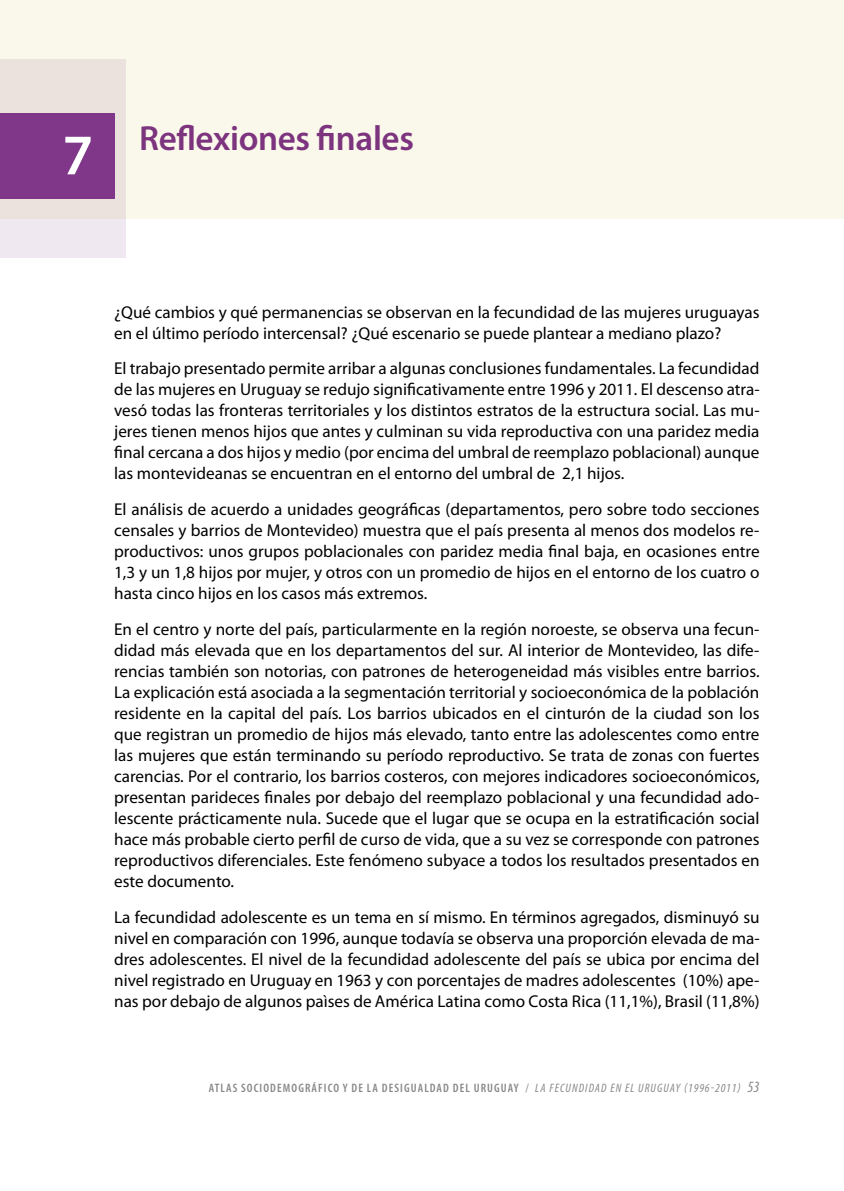
<style>
.page{position:relative;width:844px;height:1191px;background:#fff}
.page>*{position:absolute;margin:0;border:0;box-sizing:border-box;transform-origin:0 0}
.t1{font:600 57.75px "Myriad Pro";color:#fff}
.t2{font:600 35px "Myriad Pro";letter-spacing:-.01em;color:#803689}
.t3{font:17.15px/21px "Myriad Pro";color:#000;text-align:justify}
.t4{font:600 condensed 12.25px "Myriad Pro";letter-spacing:.09em;color:#87888a}
.t5{font:italic condensed 12.25px "Myriad Pro";letter-spacing:.075em;color:#87888a}
.s1{font-weight:400}
.s2{font-weight:400;font-style:italic}
.s3{font-size:15.75px}
</style>
<div class="page">
<div style="left:0;top:60px;width:126px;height:198px;background:#f0e8f1"></div>
<div style="left:0;top:0;width:843px;height:219px;background:#faf8eb"></div>
<div style="left:0;top:113px;width:114px;height:86px;background:#803689"></div>
<h1 class="t1" style="left:62px;top:118px;width:32px">7</h1>
<h2 class="t2" style="left:139px;top:116px;width:276px">Reflexiones finales</h2>
<p class="t3" style="left:114px;top:301px;width:646px">¿Qué cambios y qué permanencias se observan en la fecundidad de las mujeres uruguayas en el último período intercensal? ¿Qué escenario se puede plantear a mediano plazo?</p>
<p class="t3" style="left:114px;top:358px;width:646px">El trabajo presentado permite arribar a algunas conclusiones fundamentales. La fecundidad de las mujeres en Uruguay se redujo significativamente entre 1996 y 2011. El descenso atra&shy;vesó todas las fronteras territoriales y los distintos estratos de la estructura social. Las mu&shy;jeres tienen menos hijos que antes y culminan su vida reproductiva con una paridez media final cercana a dos hijos y medio (por encima del umbral de reemplazo poblacional) aunque las montevideanas se encuentran en el entorno del umbral de 2,1 hijos.</p>
<p class="t3" style="left:114px;top:499px;width:646px">El análisis de acuerdo a unidades geográficas (departamentos, pero sobre todo secciones censales y barrios de Montevideo) muestra que el país presenta al menos dos modelos re&shy;productivos: unos grupos poblacionales con paridez media final baja, en ocasiones entre 1,3 y un 1,8 hijos por mujer, y otros con un promedio de hijos en el entorno de los cuatro o hasta cinco hijos en los casos más extremos.</p>
<p class="t3" style="left:114px;top:618px;width:646px">En el centro y norte del país, particularmente en la región noroeste, se observa una fecun&shy;didad más elevada que en los departamentos del sur. Al interior de Montevideo, las dife&shy;rencias también son notorias, con patrones de heterogeneidad más visibles entre barrios.<br>La explicación está asociada a la segmentación territorial y socioeconómica de la población residente en la capital del país. Los barrios ubicados en el cinturón de la ciudad son los que registran un promedio de hijos más elevado, tanto entre las adolescentes como entre las mujeres que están terminando su período reproductivo. Se trata de zonas con fuertes carencias. Por el contrario, los barrios costeros, con mejores indicadores socioeconómicos, presentan parideces finales por debajo del reemplazo poblacional y una fecundidad ado&shy;lescente prácticamente nula. Sucede que el lugar que se ocupa en la estratificación social hace más probable cierto perfil de curso de vida, que a su vez se corresponde con patrones reproductivos diferenciales. Este fenómeno subyace a todos los resultados presentados en este documento.</p>
<p class="t3" style="left:114px;top:906px;width:646px">La fecundidad adolescente es un tema en sí mismo. En términos agregados, disminuyó su nivel en comparación con 1996, aunque todavía se observa una proporción elevada de ma&shy;dres adolescentes. El nivel de la fecundidad adolescente del país se ubica por encima del nivel registrado en Uruguay en 1963 y con porcentajes de madres adolescentes (10%) ape&shy;nas por debajo de algunos paìses de América Latina como Costa Rica (11,1%), Brasil (11,8%)</p>
<p class="t4" style="left:209px;top:1080px;width:370px">ATLAS SOCIODEMOGRÁFICO Y DE LA DESIGUALDAD DEL URUGUAY <span class="s1">/</span> <span class="s2">LA FECUNDIDAD</span></p>
<p class="t5" style="left:610px;top:1080px;width:151px">EN EL URUGUAY (1996-2011) <span class="s3">53</span></p>
</div>
